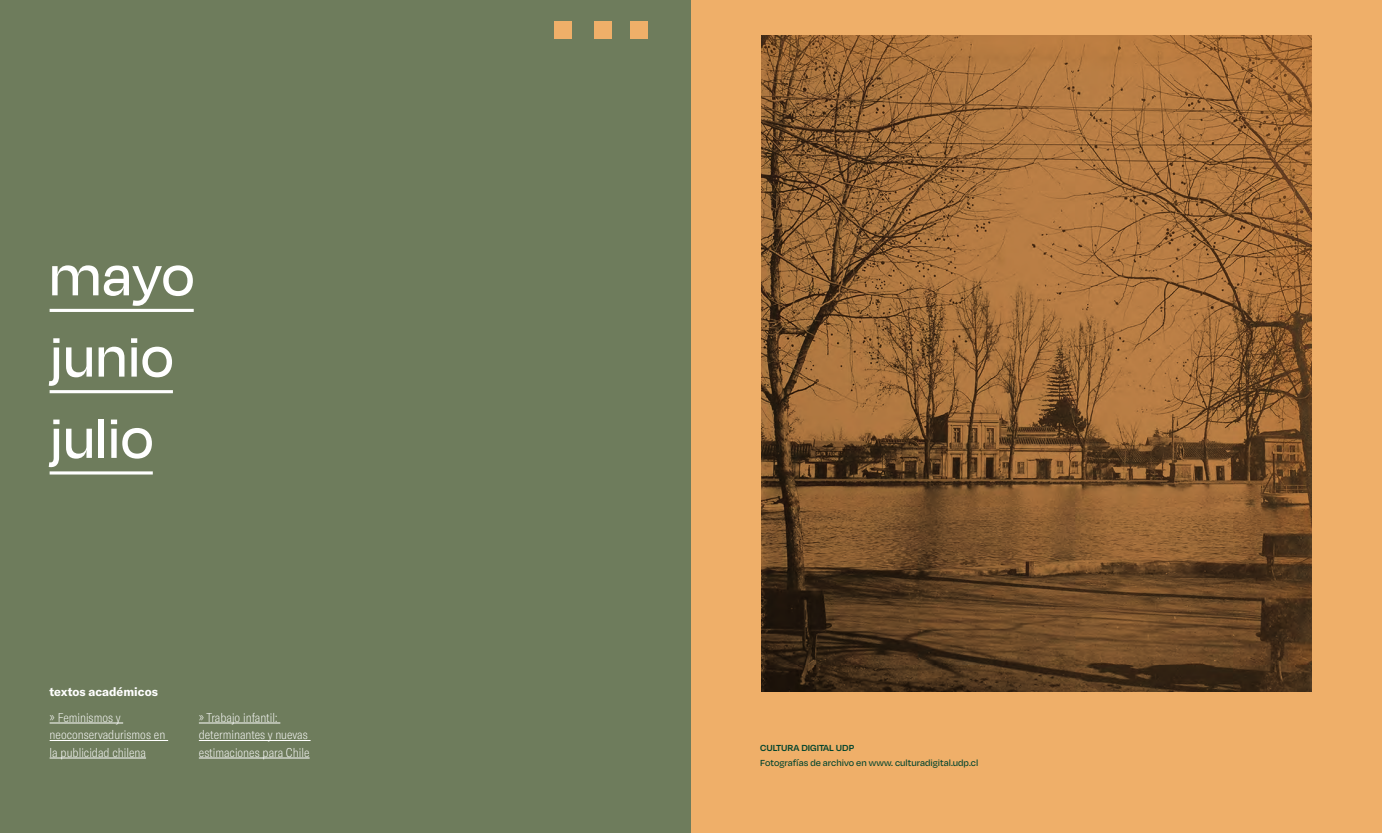
<style>
.page{position:relative;width:1382px;height:833px;background:#fff}
.page>*{position:absolute;margin:0;border:0;box-sizing:border-box;transform-origin:0 0}
.t1{font:500 62.5px/81.2px "Degular Display";letter-spacing:.025em;color:#fff}
.t2{font:100 condensed 12.5px/17.5px "GT America";color:#fff}
.t3{font:700 12.12px "GT America";color:#fff}
.t4{font:500 10.12px "Degular";color:#00442d}
.t5{font:600 10.12px "Degular";color:#00442d}
</style>
<div class="page">
<div style="left:0;top:0;width:691px;height:833px;background:#6e7c5c"></div>
<hr style="left:50px;top:309px;width:144px;height:3px;background:#fff">
<hr style="left:50px;top:390px;width:123px;height:3px;background:#fff">
<hr style="left:50px;top:471px;width:103px;height:3px;background:#fff">
<hr style="left:50px;top:722px;width:73px;height:1px;background:#fff">
<hr style="left:50px;top:740px;width:118px;height:1px;background:#fff">
<hr style="left:50px;top:757px;width:96px;height:1px;background:#fff">
<hr style="left:199px;top:722px;width:81px;height:1px;background:#fff">
<hr style="left:199px;top:740px;width:112px;height:1px;background:#fff">
<hr style="left:199px;top:757px;width:111px;height:1px;background:#fff">
<div style="left:630px;top:21px;width:17px;height:17px;background:#efaf69"></div>
<div style="left:594px;top:21px;width:17px;height:17px;background:#efaf69"></div>
<div style="left:555px;top:21px;width:17px;height:17px;background:#efaf69"></div>
<div style="left:691px;top:0;width:691px;height:833px;background:#efaf69"></div>
<img style="left:762px;top:35px;width:549px;height:656px">
<h1 class="t1" style="left:50px;top:234px;width:146px">mayo junio julio</h1>
<p class="t3" style="left:50px;top:683px;width:110px">textos académicos</p>
<p class="t2" style="left:50px;top:708px;width:117px">» Feminismos y neoconservadurismos en la publicidad chilena</p>
<p class="t2" style="left:199px;top:708px;width:112px">» Trabajo infantil: determinantes y nuevas estimaciones para Chile</p>
<p class="t5" style="left:760px;top:741px;width:96px">CULTURA DIGITAL UDP</p>
<p class="t4" style="left:760px;top:756px;width:220px">Fotografías de archivo en www. culturadigital.udp.cl</p>
</div>
